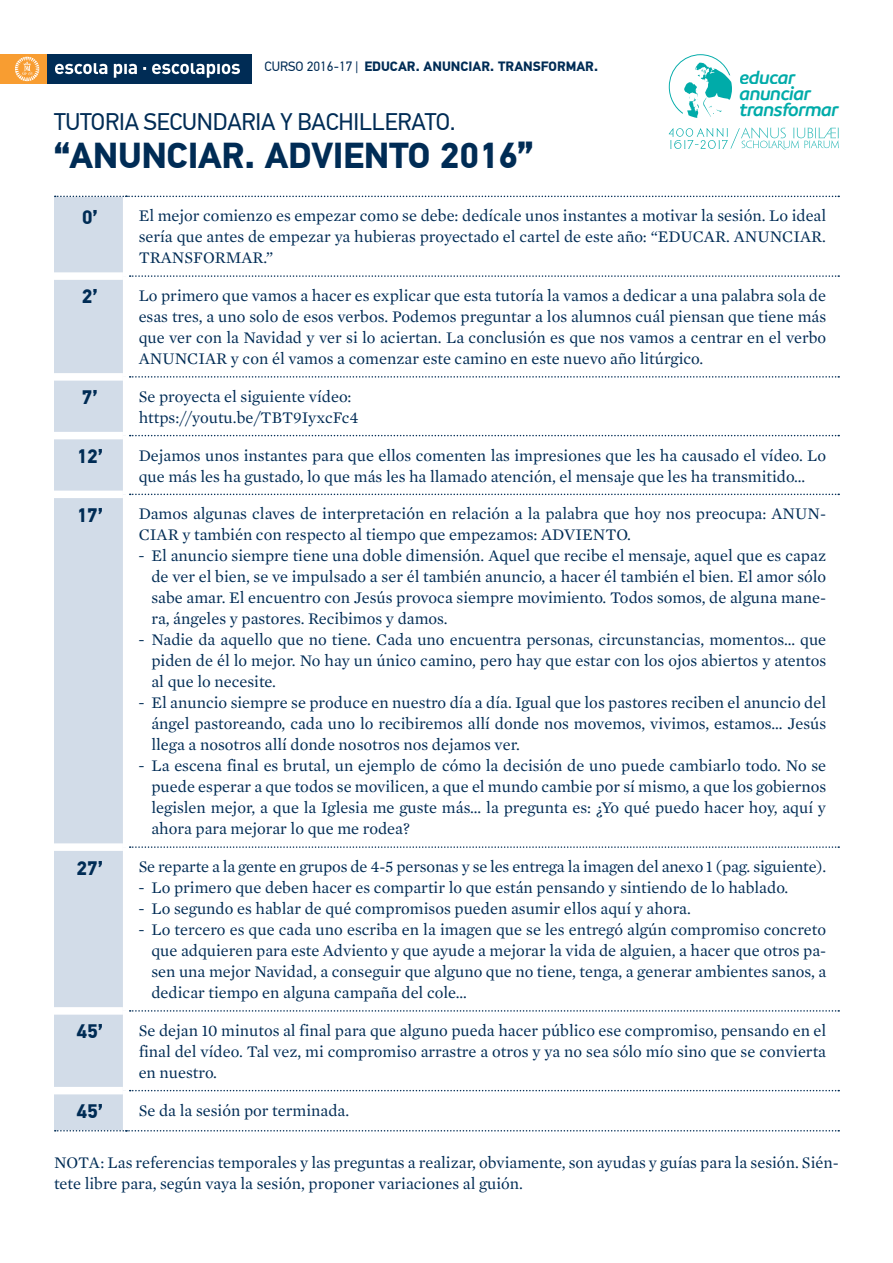
<style>
.page{position:relative;width:893px;height:1263px;background:#fff}
.page>*{position:absolute;margin:0;border:0;box-sizing:border-box;transform-origin:0 0}
.t1{font:700 36px "PF Din Text Pro";letter-spacing:-.01em;color:#002c55}
.t2{font:24px "PF Din Text Pro";letter-spacing:-.01em;color:#002c55}
.t3{font:italic 600 20.1px/16.4px "Branding";letter-spacing:-.03em;color:#00aba9}
.t4{font:700 19.5px "PF Din Text Pro";color:#002c55}
.t5{font:16.5px/21px "Mercury Text G1";color:#002c55;text-align:justify}
.t6{font:700 13.5px "PF Din Text Pro";color:#002c55}
.s1{font-weight:400}
.s2{font-family:"Century Gothic"}
</style>
<div class="page">
<div style="left:45px;top:54px;width:206px;height:30px;background:#002c55"></div>
<div style="left:0;top:54px;width:46px;height:30px;background:#f89d31"></div>
<svg style="left:15px;top:57px;width:24px;height:24px"></svg>
<svg style="left:55px;top:63px;width:185px;height:15px"></svg>
<div style="left:54px;top:196px;width:69px;height:935px;background:#d2dce8"></div>
<svg style="left:55px;top:196px;width:784px;height:1px"></svg>
<svg style="left:130px;top:275px;width:709px;height:2px"></svg>
<svg style="left:130px;top:376px;width:709px;height:2px"></svg>
<svg style="left:130px;top:435px;width:709px;height:1px"></svg>
<svg style="left:130px;top:494px;width:709px;height:1px"></svg>
<svg style="left:130px;top:846px;width:709px;height:2px"></svg>
<svg style="left:130px;top:1010px;width:709px;height:2px"></svg>
<svg style="left:130px;top:1090px;width:709px;height:1px"></svg>
<svg style="left:55px;top:1130px;width:784px;height:1px"></svg>
<div style="left:54px;top:272px;width:69px;height:8px;background:#fff"></div>
<div style="left:54px;top:373px;width:69px;height:8px;background:#fff"></div>
<div style="left:54px;top:432px;width:69px;height:7px;background:#fff"></div>
<div style="left:54px;top:491px;width:69px;height:7px;background:#fff"></div>
<div style="left:54px;top:843px;width:69px;height:8px;background:#fff"></div>
<div style="left:54px;top:1007px;width:69px;height:8px;background:#fff"></div>
<div style="left:54px;top:1087px;width:69px;height:7px;background:#fff"></div>
<svg style="left:669px;top:54px;width:63px;height:64px"></svg>
<svg style="left:669px;top:127px;width:170px;height:22px"></svg>
<p class="t6" style="left:265px;top:58px;width:335px"><span class="s1">CURSO 2016-17 |</span> EDUCAR. ANUNCIAR. TRANSFORMAR.</p>
<h2 class="t2" style="left:54px;top:108px;width:403px">TUTORIA SECUNDARIA Y BACHILLERATO.</h2>
<h1 class="t1" style="left:54px;top:133px;width:481px">“ANUNCIAR. ADVIENTO 2016”</h1>
<p class="t3" style="left:739px;top:69px;width:101px">educar anunciar transformar</p>
<p class="t4" style="left:82px;top:205px;width:18px">0’</p>
<p class="t5" style="left:139px;top:205px;width:689px">El mejor comienzo es empezar como se debe: dedícale unos instantes a motivar la sesión. Lo ideal sería que antes de empezar ya hubieras proyectado el cartel de este año: “EDUCAR. ANUNCIAR.<br>TRANSFORMAR.”</p>
<p class="t4" style="left:82px;top:285px;width:18px">2’</p>
<p class="t5" style="left:139px;top:285px;width:689px">Lo primero que vamos a hacer es explicar que esta tutoría la vamos a dedicar a una palabra sola de esas tres, a uno solo de esos verbos. Podemos preguntar a los alumnos cuál piensan que tiene más que ver con la Navidad y ver si lo aciertan. La conclusión es que nos vamos a centrar en el verbo ANUNCIAR y con él vamos a comenzar este camino en este nuevo año litúrgico.</p>
<p class="t4" style="left:82px;top:386px;width:18px">7’</p>
<p class="t5" style="left:139px;top:386px;width:222px">Se proyecta el siguiente vídeo: https://youtu.be/TBT9IyxcFc4</p>
<p class="t4" style="left:76px;top:444px;width:28px">12’</p>
<p class="t5" style="left:139px;top:445px;width:689px">Dejamos unos instantes para que ellos comenten las impresiones que les ha causado el vídeo. Lo que más les ha gustado, lo que más les ha llamado atención, el mensaje que les ha transmitido…</p>
<p class="t4" style="left:76px;top:503px;width:28px">17’</p>
<p class="t5" style="left:139px;top:503px;width:689px">Damos algunas claves de interpretación en relación a la palabra que hoy nos preocupa: ANUN-<br>CIAR y también con respecto al tiempo que empezamos: ADVIENTO.</p>
<p class="t5" style="left:151px;top:545px;width:676px;text-indent:-13px"><span class="s2">-</span> El anuncio siempre tiene una doble dimensión. Aquel que recibe el mensaje, aquel que es capaz de ver el bien, se ve impulsado a ser él también anuncio, a hacer él también el bien. El amor sólo sabe amar. El encuentro con Jesús provoca siempre movimiento. Todos somos, de alguna mane&shy;ra, ángeles y pastores. Recibimos y damos.</p>
<p class="t5" style="left:151px;top:629px;width:676px;text-indent:-13px"><span class="s2">-</span> Nadie da aquello que no tiene. Cada uno encuentra personas, circunstancias, momentos… que piden de él lo mejor. No hay un único camino, pero hay que estar con los ojos abiertos y atentos al que lo necesite.</p>
<p class="t5" style="left:151px;top:692px;width:676px;text-indent:-13px"><span class="s2">-</span> El anuncio siempre se produce en nuestro día a día. Igual que los pastores reciben el anuncio del ángel pastoreando, cada uno lo recibiremos allí donde nos movemos, vivimos, estamos… Jesús llega a nosotros allí donde nosotros nos dejamos ver.</p>
<p class="t5" style="left:151px;top:755px;width:676px;text-indent:-13px"><span class="s2">-</span> La escena final es brutal, un ejemplo de cómo la decisión de uno puede cambiarlo todo. No se puede esperar a que todos se movilicen, a que el mundo cambie por sí mismo, a que los gobiernos legislen mejor, a que la Iglesia me guste más… la pregunta es: ¿Yo qué puedo hacer hoy, aquí y ahora para mejorar lo que me rodea?</p>
<p class="t4" style="left:76px;top:856px;width:28px">27’</p>
<p class="t5" style="left:139px;top:856px;width:689px">Se reparte a la gente en grupos de 4-5 personas y se les entrega la imagen del anexo 1 (pag. siguiente).</p>
<p class="t5" style="left:139px;top:877px;width:651px"><span class="s2">-</span> Lo primero que deben hacer es compartir lo que están pensando y sintiendo de lo hablado.</p>
<p class="t5" style="left:139px;top:898px;width:554px"><span class="s2">-</span> Lo segundo es hablar de qué compromisos pueden asumir ellos aquí y ahora.</p>
<p class="t5" style="left:151px;top:919px;width:676px;text-indent:-13px"><span class="s2">-</span> Lo tercero es que cada uno escriba en la imagen que se les entregó algún compromiso concreto que adquieren para este Adviento y que ayude a mejorar la vida de alguien, a hacer que otros pa&shy;sen una mejor Navidad, a conseguir que alguno que no tiene, tenga, a generar ambientes sanos, a dedicar tiempo en alguna campaña del cole…</p>
<p class="t4" style="left:76px;top:1020px;width:28px">45’</p>
<p class="t5" style="left:139px;top:1020px;width:689px">Se dejan 10 minutos al final para que alguno pueda hacer público ese compromiso, pensando en el final del vídeo. Tal vez, mi compromiso arrastre a otros y ya no sea sólo mío sino que se convierta en nuestro.</p>
<p class="t4" style="left:76px;top:1099px;width:28px">45’</p>
<p class="t5" style="left:139px;top:1100px;width:212px">Se da la sesión por terminada.</p>
<p class="t5" style="left:54px;top:1151px;width:786px">NOTA: Las referencias temporales y las preguntas a realizar, obviamente, son ayudas y guías para la sesión. Sién&shy;tete libre para, según vaya la sesión, proponer variaciones al guión.</p>
</div>
